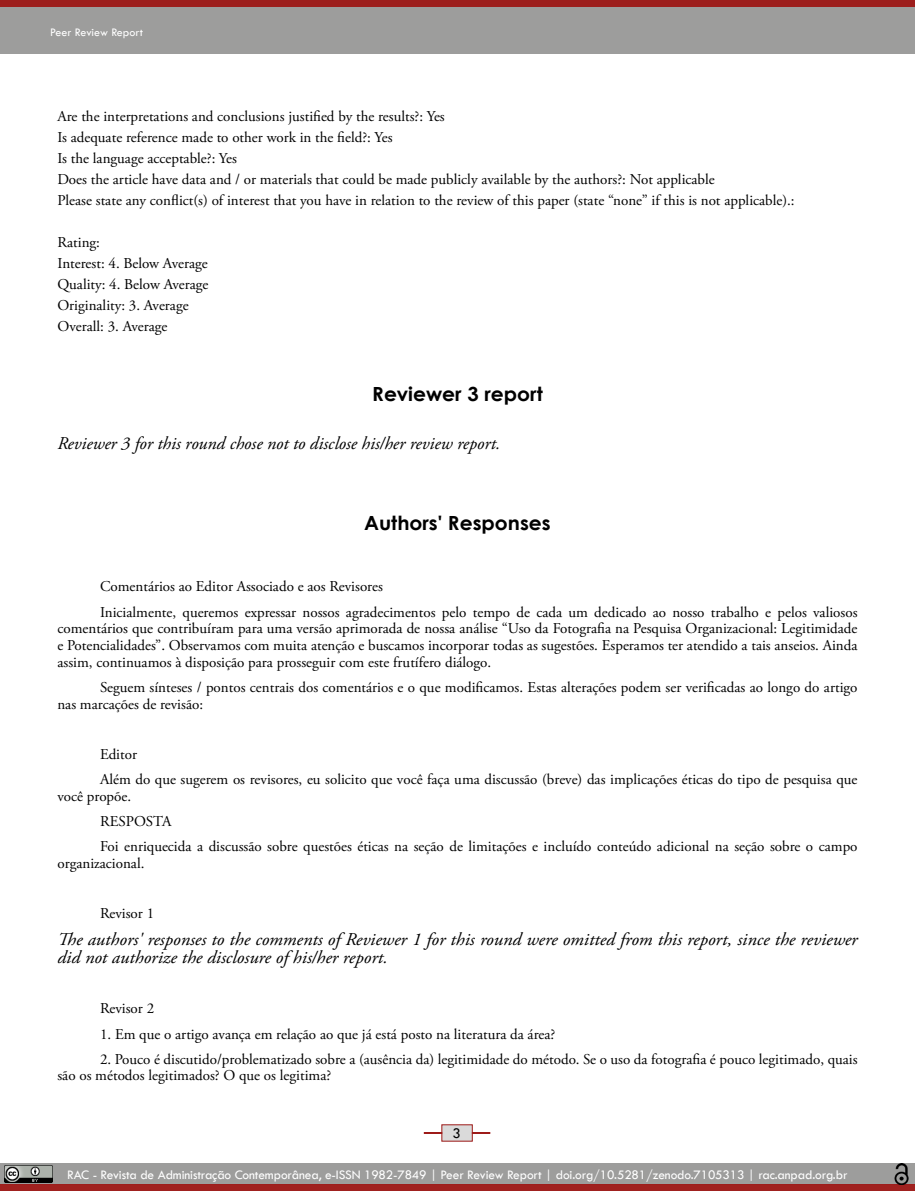
<style>
.page{position:relative;width:915px;height:1191px;background:#fff}
.page>*{position:absolute;margin:0;border:0;box-sizing:border-box;transform-origin:0 0}
.t1{font:700 19.5px "Century Gothic";color:#000;scale:1.04 1}
.t2{font:italic 18px/18.1px "Adobe Garamond Pro";color:#000;scale:1.04 1}
.t3{font:italic 18px "Adobe Garamond Pro";color:#000}
.t4{font:15px/20.9px "Adobe Garamond Pro";color:#000}
.t5{font:15px "Tw Cen";color:#000}
.t6{font:13.5px "Tw Cen";letter-spacing:-.01em;color:#fff}
.t7{font:12px "Tw Cen";color:#fff}
</style>
<div class="page">
<div style="left:0;top:0;width:914px;height:54px;background:#9d9d9c"></div>
<div style="left:0;top:0;width:914px;height:7px;background:#9d1a18"></div>
<svg style="left:423px;top:1124px;width:68px;height:18px"></svg>
<div style="left:0;top:1163px;width:914px;height:21px;background:#9d9d9c"></div>
<div style="left:0;top:1184px;width:914px;height:7px;background:#a0211f"></div>
<img style="left:5px;top:1165px;width:47px;height:17px">
<img style="left:894px;top:1163px;width:14px;height:21px">
<p class="t7" style="left:50px;top:25px;width:94px">Peer Review Report</p>
<p class="t4" style="left:57px;top:107px;width:738px">Are the interpretations and conclusions justified by the results?: Yes<br>Is adequate reference made to other work in the field?: Yes<br>Is the language acceptable?: Yes<br>Does the article have data and / or materials that could be made publicly available by the authors?: Not applicable<br>Please state any conflict(s) of interest that you have in relation to the review of this paper (state “none” if this is not applicable).:</p>
<p class="t4" style="left:57px;top:232px;width:152px">Rating:<br>Interest: 4. Below Average<br>Quality: 4. Below Average<br>Originality: 3. Average<br>Overall: 3. Average</p>
<h1 class="t1" style="left:372px;top:379px;width:165px">Reviewer 3 report</h1>
<p class="t3" style="left:57px;top:433px;width:444px">Reviewer 3 for this round chose not to disclose his/her review report.</p>
<h1 class="t1" style="left:364px;top:508px;width:181px">Authors' Responses</h1>
<p class="t4" style="left:100px;top:574px;width:758px;line-height:25.2px">Comentários ao Editor Associado e aos Revisores<br>Inicialmente, queremos expressar nossos agradecimentos pelo tempo de cada um dedicado ao nosso trabalho e pelos valiosos</p>
<p class="t4" style="left:57px;top:621px;width:801px;line-height:16.6px;text-align:justify">comentários que contribuíram para uma versão aprimorada de nossa análise “Uso da Fotografia na Pesquisa Organizacional: Legitimidade e Potencialidades”. Observamos com muita atenção e buscamos incorporar todas as sugestões. Esperamos ter atendido a tais anseios. Ainda assim, continuamos à disposição para prosseguir com este frutífero diálogo.</p>
<p class="t4" style="left:57px;top:679px;width:801px;line-height:16.6px;text-indent:43px">Seguem sínteses / pontos centrais dos comentários e o que modificamos. Estas alterações podem ser verificadas ao longo do artigo nas marcações de revisão:</p>
<p class="t4" style="left:100px;top:742px;width:758px;line-height:25.2px">Editor<br>Além do que sugerem os revisores, eu solicito que você faça uma discussão (breve) das implicações éticas do tipo de pesquisa que</p>
<p class="t4" style="left:100px;top:784px;width:758px;line-height:25.2px;text-indent:-43px">você propõe.<br>RESPOSTA<br>Foi enriquecida a discussão sobre questões éticas na seção de limitações e incluído conteúdo adicional na seção sobre o campo</p>
<p class="t4" style="left:57px;top:853px;width:88px">organizacional.</p>
<p class="t4" style="left:100px;top:903px;width:56px">Revisor 1</p>
<p class="t2" style="left:57px;top:930px;width:770px">The authors' responses to the comments of Reviewer 1 for this round were omitted from this report, since the reviewer did not authorize the disclosure of his/her report.</p>
<p class="t4" style="left:100px;top:998px;width:56px">Revisor 2</p>
<p class="t4" style="left:100px;top:1024px;width:456px">1. Em que o artigo avança em relação ao que já está posto na literatura da área?</p>
<p class="t4" style="left:57px;top:1051px;width:801px;line-height:16.6px;text-indent:43px">2. Pouco é discutido/problematizado sobre a (ausência da) legitimidade do método. Se o uso da fotografia é pouco legitimado, quais são os métodos legitimados? O que os legitima?</p>
<p class="t5" style="left:453px;top:1124px;width:10px">3</p>
<p class="t6" style="left:67px;top:1166px;width:781px">RAC - Revista de Administração Contemporânea, e-ISSN 1982-7849 | Peer Review Report | doi.org/10.5281/zenodo.7105313 | rac.anpad.org.br</p>
</div>
